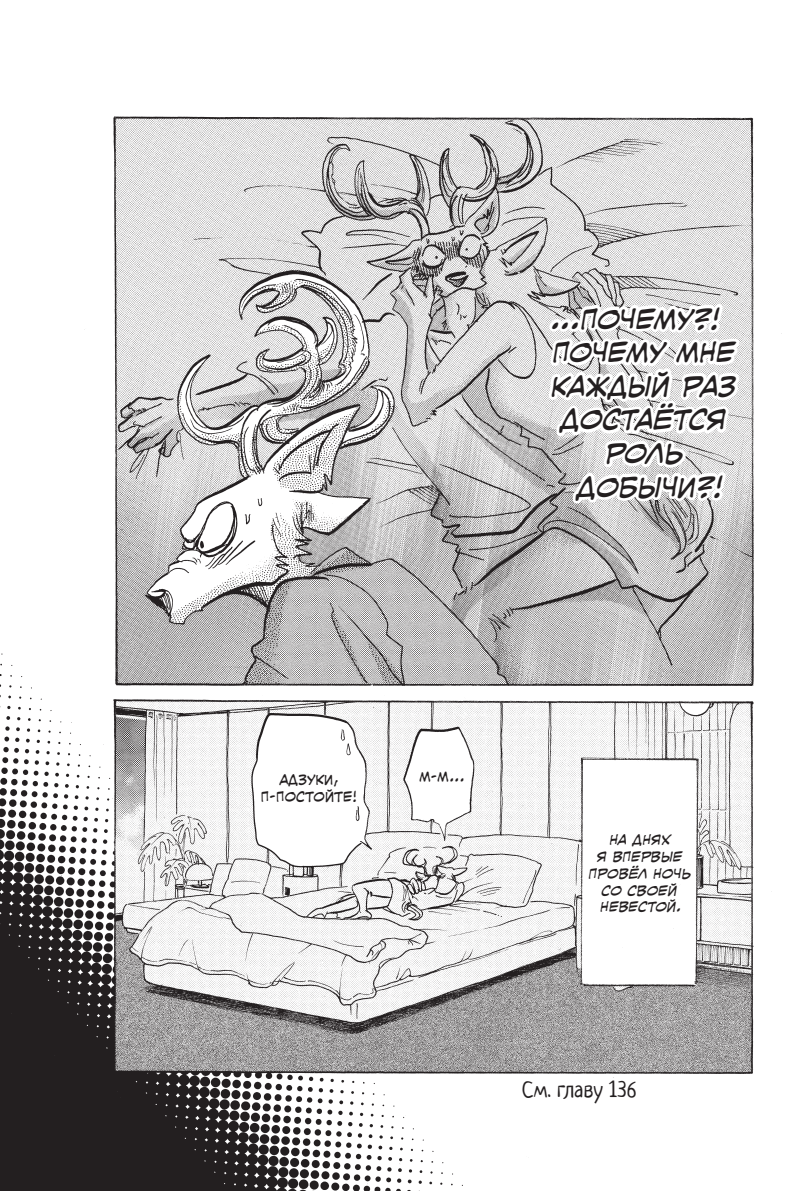
<style>
.page{position:relative;width:811px;height:1191px;background:#fff}
.page>*{position:absolute;margin:0;border:0;box-sizing:border-box;transform-origin:0 0}
.t1{font:italic 28px/33.6px "v CC Joe Kubert";letter-spacing:-.015em;color:#231f20;text-align:center}
.t2{font:22px "Neucha";letter-spacing:.015em;color:#231f20}
.t3{font:italic 14px/16.8px "v CC Joe Kubert";letter-spacing:.015em;color:#231f20;text-align:center}
.t4{font:14px "v CC Joe Kubert";letter-spacing:.01em;color:#231f20}
.s1{color:#fff}
</style>
<div class="page">
<img style="left:0;top:116px;width:782px;height:1075px">
<p class="t1" style="left:548px;top:303px;width:191px"><span class="s1">.</span>..<span class="s1">П</span>ОЧЕМУ?!<br><span class="s1">П</span>ОЧЕМУ <span class="s1">М</span>НЕ<br><span class="s1">К</span>АЖДЫЙ РАЗ<br><span class="s1">ДОСТАЁТСЯ<br>Р</span>ОЛЬ<br><span class="s1">Д</span>ОБЫЧИ<span class="s1">?</span>!</p>
<p class="t4" style="left:279px;top:771px;width:61px">АДЗУКИ,</p>
<p class="t4" style="left:419px;top:768px;width:47px">М-М...</p>
<p class="t4" style="left:261px;top:788px;width:98px">П-ПОСТОЙТЕ!</p>
<p class="t3" style="left:588px;top:832px;width:106px">НА ДНЯХ<br>Я ВПЕРВЫЕ<br>ПРОВЁЛ НОЧЬ<br>СО СВОЕЙ<br>НЕВЕСТОЙ.</p>
<p class="t2" style="left:522px;top:1080px;width:116px"><span class="s1">С</span>м<span class="s1">. г</span>лаву 136</p>
</div>
